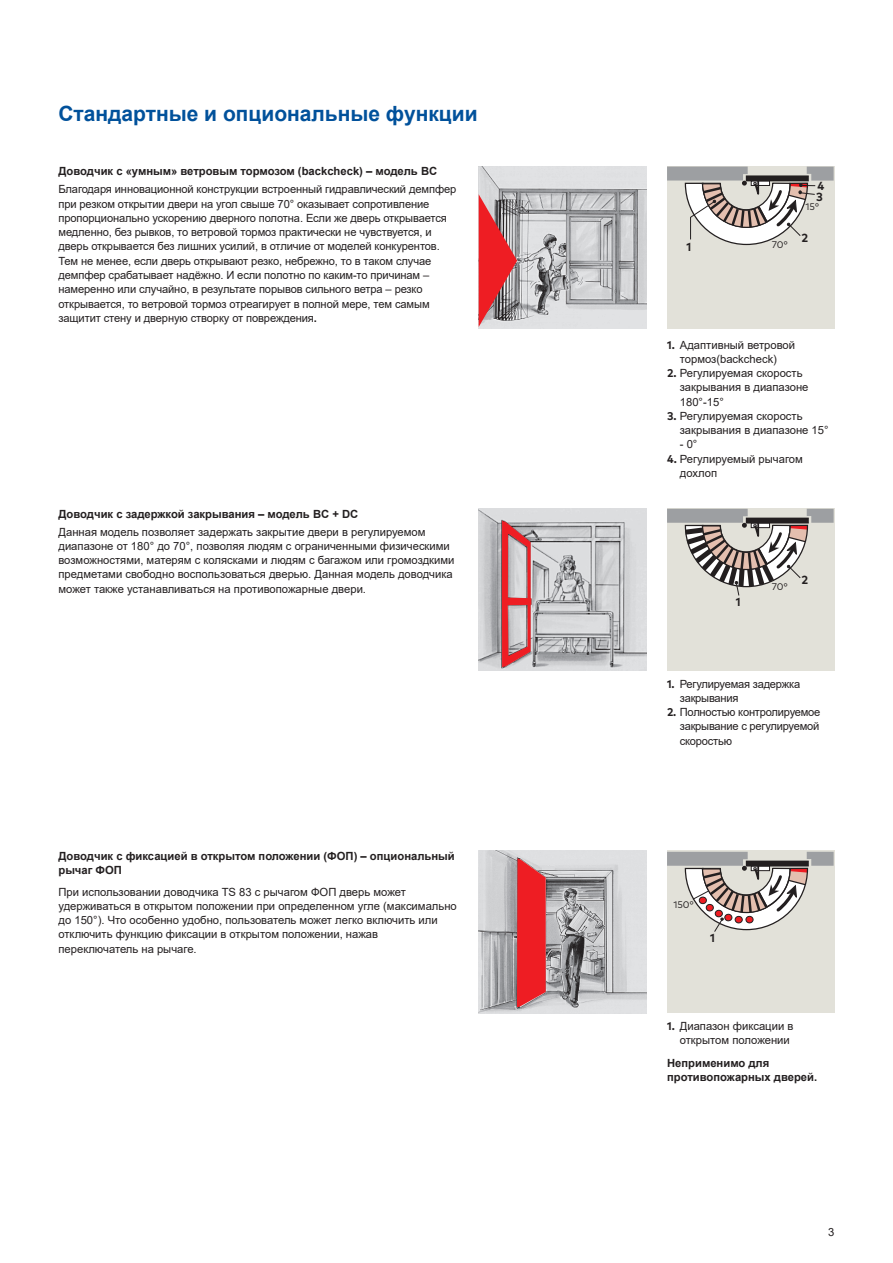
<style>
.page{position:relative;width:893px;height:1263px;background:#fff}
.page>*{position:absolute;margin:0;border:0;box-sizing:border-box;transform-origin:0 0}
.Title_14pt_18pt{font:700 21px "Arial";color:#01519b}
.t1{font:700 11.7px "Mark Pro";color:#231f20}
.Margin_7_5pt_9_5pt{font:11.25px/14.2px "Arial";letter-spacing:-.01em;color:#231f20}
.Margin_7_5pt_9_5pt-2{font:700 11.25px/14.2px "Arial";color:#231f20}
.t2{font:9.6px "Mark Pro";color:#231f20}
.s1{font-weight:700}
.s2{font-family:"Mark Pro";font-weight:700}
</style>
<div class="page">
<div style="left:667px;top:166px;width:167px;height:162px;background:#e2e1d9"></div>
<svg style="left:667px;top:167px;width:167px;height:79px"></svg>
<img style="left:479px;top:166px;width:167px;height:162px">
<svg style="left:479px;top:194px;width:38px;height:133px;background:#c55d61"></svg>
<img style="left:479px;top:508px;width:167px;height:163px">
<svg style="left:502px;top:521px;width:29px;height:146px;background:#d17f83"></svg>
<div style="left:667px;top:508px;width:167px;height:162px;background:#e2e1d9"></div>
<svg style="left:667px;top:509px;width:167px;height:87px"></svg>
<img style="left:479px;top:850px;width:167px;height:163px">
<svg style="left:517px;top:858px;width:29px;height:149px;background:#e73137"></svg>
<div style="left:667px;top:850px;width:167px;height:163px;background:#e2e1d9"></div>
<svg style="left:667px;top:852px;width:167px;height:80px"></svg>
<div style="left:746px;top:916px;width:7px;height:7px;background:#ee1d23;border-radius:50%"></div>
<div style="left:745px;top:916px;width:9px;height:7px;border:1px solid #231f20;border-radius:50%"></div>
<p class="Title_14pt_18pt" style="left:58px;top:99px;width:421px">Стандартные и опциональные функции</p>
<p class="Margin_7_5pt_9_5pt-2" style="left:58px;top:165px;width:380px">Доводчик с «умным» ветровым тормозом (backcheck) – модель BC</p>
<p class="Margin_7_5pt_9_5pt" style="left:58px;top:182px;width:399px">Благодаря инновационной конструкции встроенный гидравлический демпфер при резком открытии двери на угол свыше 70° оказывает сопротивление пропорционально ускорению дверного полотна. Если же дверь открывается медленно, без рывков, то ветровой тормоз практически не чувствуется, и дверь открывается без лишних усилий, в отличие от моделей конкурентов.<br>Тем не менее, если дверь открывают резко, небрежно, то в таком случае демпфер срабатывает надёжно. И если полотно по каким-то причинам – намеренно или случайно, в результате порывов сильного ветра – резко открывается, то ветровой тормоз отреагирует в полной мере, тем самым защитит стену и дверную створку от повреждения<span class="s1">.</span></p>
<p class="Margin_7_5pt_9_5pt-2" style="left:58px;top:507px;width:301px">Доводчик с задержкой закрывания – модель BC + DC</p>
<p class="Margin_7_5pt_9_5pt" style="left:58px;top:524px;width:397px">Данная модель позволяет задержать закрытие двери в регулируемом диапазоне от 180° до 70°, позволяя людям с ограниченными физическими возможностями, матерям с колясками и людям с багажом или громоздкими предметами свободно воспользоваться дверью. Данная модель доводчика может также устанавливаться на противопожарные двери.</p>
<p class="Margin_7_5pt_9_5pt-2" style="left:58px;top:849px;width:398px">Доводчик с фиксацией в открытом положении (ФОП) – опциональный рычаг ФОП</p>
<p class="Margin_7_5pt_9_5pt" style="left:58px;top:884px;width:400px">При использовании доводчика TS 83 с рычагом ФОП дверь может удерживаться в открытом положении при определенном угле (максимально до 150°). Что особенно удобно, пользователь может легко включить или отключить функцию фиксации в открытом положении, нажав переключатель на рычаге.</p>
<p class="t1" style="left:686px;top:242px;width:6px">1</p>
<p class="t2" style="left:772px;top:239px;width:17px">70°</p>
<p class="t1" style="left:817px;top:182px;width:8px">4</p>
<p class="t2" style="left:805px;top:201px;width:15px">15°</p>
<p class="t1" style="left:801px;top:233px;width:8px">2</p>
<p class="t1" style="left:816px;top:192px;width:8px">3</p>
<p class="Margin_7_5pt_9_5pt" style="left:667px;top:337px;width:130px;text-align:center"><span class="s2">1.</span> Адаптивный ветровой тормоз(backcheck)</p>
<p class="Margin_7_5pt_9_5pt" style="left:680px;top:366px;width:130px;text-indent:-13px"><span class="s2">2.</span> Регулируемая скорость закрывания в диапазоне<br>180°-15°</p>
<p class="Margin_7_5pt_9_5pt" style="left:680px;top:409px;width:150px;text-indent:-13px"><span class="s2">3.</span> Регулируемая скорость закрывания в диапазоне 15°</p>
<p class="Margin_7_5pt_9_5pt" style="left:680px;top:437px;width:19px">- 0°</p>
<p class="Margin_7_5pt_9_5pt" style="left:680px;top:451px;width:125px;text-indent:-13px"><span class="s2">4.</span> Регулируемый рычагом дохлоп</p>
<p class="t1" style="left:736px;top:597px;width:6px">1</p>
<p class="t2" style="left:772px;top:581px;width:17px">70°</p>
<p class="t1" style="left:801px;top:576px;width:8px">2</p>
<p class="Margin_7_5pt_9_5pt" style="left:680px;top:676px;width:122px;text-indent:-13px"><span class="s2">1.</span> Регулируемая задержка закрывания</p>
<p class="Margin_7_5pt_9_5pt" style="left:680px;top:705px;width:142px;text-align:justify;text-indent:-13px"><span class="s2">2.</span> Полностью контролируемое закрывание с регулируемой скоростью</p>
<p class="t2" style="left:673px;top:899px;width:22px">150°</p>
<p class="t1" style="left:710px;top:930px;width:6px">1</p>
<p class="Margin_7_5pt_9_5pt" style="left:680px;top:1018px;width:115px;text-indent:-13px"><span class="s2">1.</span> Диапазон фиксации в открытом положении</p>
<p class="Margin_7_5pt_9_5pt-2" style="left:667px;top:1056px;width:152px">Неприменимо для противопожарных дверей.</p>
<p class="Margin_7_5pt_9_5pt" style="left:828px;top:1225px;width:8px">3</p>
</div>
